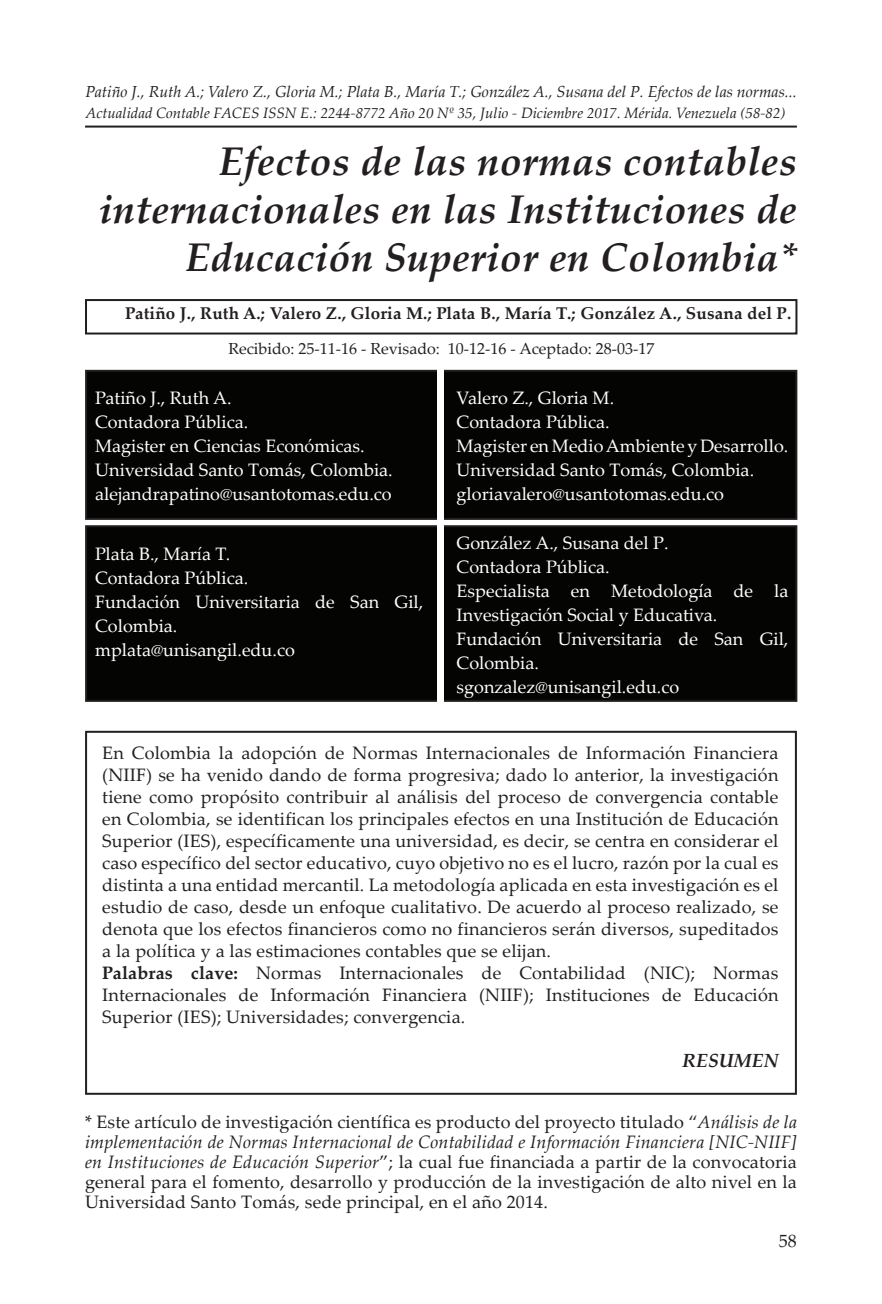
<style>
.page{position:relative;width:882px;height:1304px;background:#fff}
.page>*{position:absolute;margin:0;border:0;box-sizing:border-box;transform-origin:0 0}
.t1{font:italic 700 40px/48px "Palatino Linotype";letter-spacing:.01em;color:#231f20;text-align:right}
.t2{font:italic 700 19px "Palatino Linotype";letter-spacing:.01em;color:#231f20}
.t3{font:18px/22px "Palatino Linotype";letter-spacing:.01em;color:#231f20}
.t4{font:18px/24px "Palatino Linotype";color:#fff}
.t5{font:700 17px "Palatino Linotype";letter-spacing:.01em;color:#231f20}
.t6{font:italic 16px "Palatino Linotype";color:#231f20}
.t7{font:16px "Palatino Linotype";color:#231f20}
.t8{font:italic 15px "Palatino Linotype";color:#231f20}
.s1{font-weight:700}
.s2{font-style:italic}
</style>
<div class="page">
<hr style="left:85px;top:126px;width:712px;height:2px;background:#231f20">
<div style="left:85px;top:299px;width:712px;height:36px;border:2px solid #231f20"></div>
<div style="left:85px;top:731px;width:712px;height:364px;border:2px solid #231f20"></div>
<div style="left:86px;top:371px;width:710px;height:148px;background:#040503"></div>
<div style="left:85px;top:370px;width:712px;height:150px;border:2px solid #231f20"></div>
<div style="left:438px;top:368px;width:6px;height:154px;background:#fff"></div>
<div style="left:86px;top:526px;width:710px;height:175px;background:#040503"></div>
<div style="left:85px;top:525px;width:712px;height:177px;border:2px solid #231f20"></div>
<div style="left:438px;top:523px;width:6px;height:184px;background:#fff"></div>
<p class="t6" style="left:86px;top:80px;width:713px">Patiño J., Ruth A.; Valero Z., Gloria M.; Plata B., María T.; González A., Susana del P. Efectos de las normas...</p>
<p class="t8" style="left:86px;top:103px;width:701px">Actualidad Contable FACES ISSN E.: 2244-8772 Año 20 Nº 35, Julio - Diciembre 2017. Mérida. Venezuela (58-82)</p>
<h1 class="t1" style="left:99px;top:136px;width:699px">Efectos de las normas contables internacionales en las Instituciones de<br>Educación Superior en Colombia*</h1>
<p class="t5" style="left:125px;top:301px;width:668px">Patiño J., Ruth A.; Valero Z., Gloria M.; Plata B., María T.; González A., Susana del P.</p>
<p class="t7" style="left:228px;top:337px;width:428px">Recibido: 25-11-16 - Revisado: 10-12-16 - Aceptado: 28-03-17</p>
<p class="t4" style="left:95px;top:385px;width:299px">Patiño J., Ruth A.<br>Contadora Pública.<br>Magister en Ciencias Económicas.<br>Universidad Santo Tomás, Colombia. alejandrapatino@usantotomas.edu.co</p>
<p class="t4" style="left:95px;top:541px;width:330px">Plata B., María T.<br>Contadora Pública.<br>Fundación Universitaria de San Gil,<br>Colombia.<br>mplata@unisangil.edu.co</p>
<p class="t4" style="left:456px;top:385px;width:333px">Valero Z., Gloria M.<br>Contadora Pública.<br>Magister en Medio Ambiente y Desarrollo.<br>Universidad Santo Tomás, Colombia. gloriavalero@usantotomas.edu.co</p>
<p class="t4" style="left:456px;top:530px;width:333px">González A., Susana del P.<br>Contadora Pública.<br>Especialista en Metodología de la<br>Investigación Social y Educativa.<br>Fundación Universitaria de San Gil,<br>Colombia.<br>sgonzalez@unisangil.edu.co</p>
<p class="t3" style="left:102px;top:741px;width:677px">En Colombia la adopción de Normas Internacionales de Información Financiera (NIIF) se ha venido dando de forma progresiva; dado lo anterior, la investigación tiene como propósito contribuir al análisis del proceso de convergencia contable en Colombia, se identifican los principales efectos en una Institución de Educación Superior (IES), específicamente una universidad, es decir, se centra en considerar el caso específico del sector educativo, cuyo objetivo no es el lucro, razón por la cual es distinta a una entidad mercantil. La metodología aplicada en esta investigación es el estudio de caso, desde un enfoque cualitativo. De acuerdo al proceso realizado, se denota que los efectos financieros como no financieros serán diversos, supeditados a la política y a las estimaciones contables que se elijan.<br><span class="s1">Palabras clave:</span> Normas Internacionales de Contabilidad (NIC); Normas Internacionales de Información Financiera (NIIF); Instituciones de Educación Superior (IES); Universidades; convergencia.</p>
<p class="t2" style="left:682px;top:1047px;width:98px">RESUMEN</p>
<p class="t3" style="left:85px;top:1111px;width:713px;line-height:20px;text-align:justify">* Este artículo de investigación científica es producto del proyecto titulado “<span class="s2">Análisis de la implementación de Normas Internacional de Contabilidad e Información Financiera [NIC-NIIF] en Instituciones de Educación Superior</span>”; la cual fue financiada a partir de la convocatoria general para el fomento, desarrollo y producción de la investigación de alto nivel en la Universidad Santo Tomás, sede principal, en el año 2014.</p>
<p class="t3" style="left:779px;top:1229px;width:19px">58</p>
</div>
